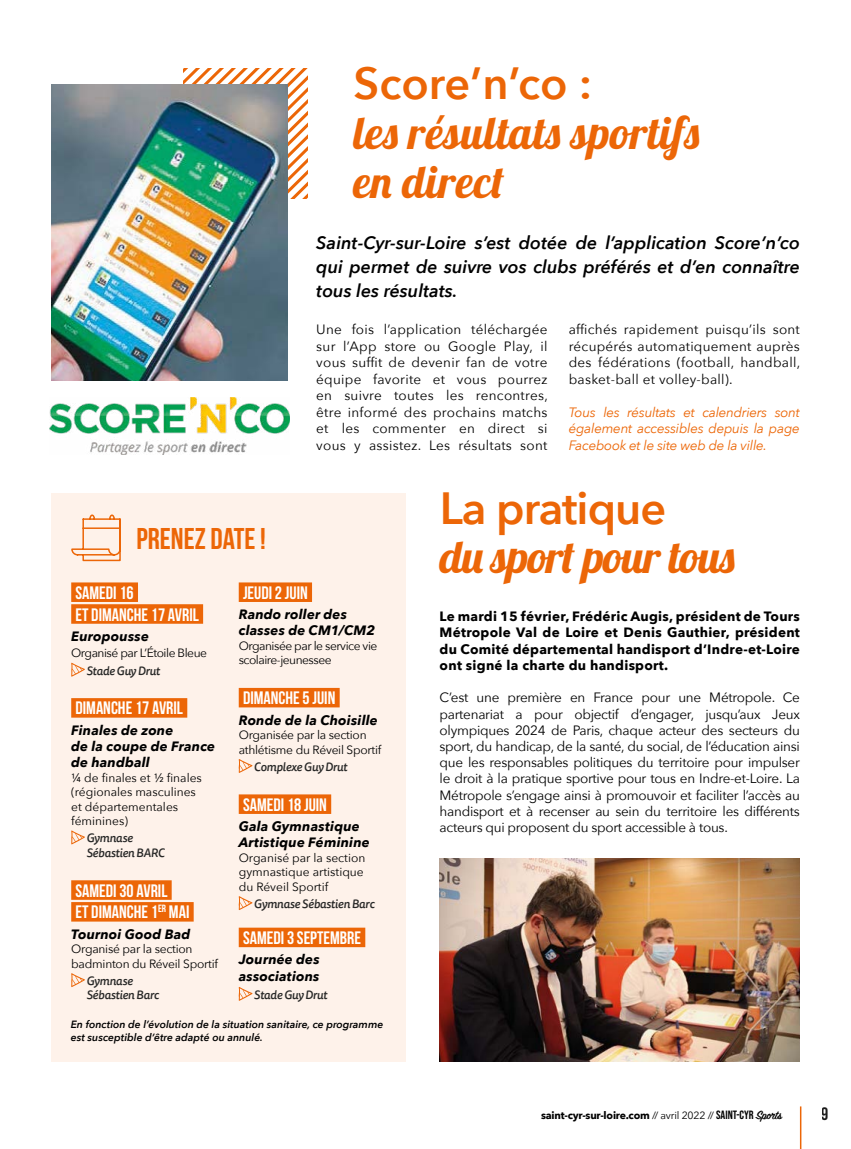
<style>
.page{position:relative;width:851px;height:1149px;background:#fff}
.page>*{position:absolute;margin:0;border:0;box-sizing:border-box;transform-origin:0 0}
.t1{font:45px/49.5px "Lobster";letter-spacing:.01em;color:#ec6607}
.t2{font:600 45px "Avenir Next";letter-spacing:-.02em;color:#ec6607}
.t3{font:45px "Lobster";letter-spacing:-.02em;color:#ec6607}
.t4{font:30px "Bebas Neue";color:#ec6607}
.t5{font:18px/21.8px "Bebas Neue";color:#fff}
.t6{font:italic 600 18px/24px "Avenir Next";color:#000;text-align:justify}
.t7{font:700 18px "Bebas Neue";color:#000}
.t8{font:13.5px/16.5px "Avenir Next";letter-spacing:.02em;color:#000;text-align:justify}
.t9{font:700 13.5px/16.2px "Avenir Next";letter-spacing:.02em;color:#000;text-align:justify}
.t10{font:italic 700 13.5px/16.2px "Avenir Next";letter-spacing:.01em;color:#000}
.t11{font:italic 13.5px/16.5px "Avenir Next";letter-spacing:-.02em;color:#ec6607;text-align:justify}
.t12{font:12px/14.4px "Avenir Next";color:#000}
.t13{font:italic 500 12px/14.4px "Tisa Sans Pro";letter-spacing:-.02em;color:#282827}
.t14{font:12px/14.4px "Avenir Next";letter-spacing:-.02em;color:#000}
.t15{font:12px/14.4px "Avenir Next";letter-spacing:-.04em;color:#000}
.t16{font:italic 600 10.5px/12.6px "Avenir Next";color:#000}
.t17{font:700 10.5px "Avenir Next";letter-spacing:-.02em;color:#000}
.s1{font-weight:400}
.s2{font-family:"Bebas Neue";font-weight:400;font-size:12px}
.s3{font-family:"Sign Painter House Script";font-weight:600;font-size:13.5px}
</style>
<div class="page">
<hr style="left:799px;top:1106px;width:2px;height:42px;background:#ec6607">
<img style="left:440px;top:858px;width:359px;height:203px">
<div style="left:51px;top:493px;width:354px;height:568px;background:#fef1e8"></div>
<div style="left:71px;top:582px;width:67px;height:19px;background:#ec6607"></div>
<div style="left:71px;top:604px;width:132px;height:19px;background:#ec6607"></div>
<div style="left:71px;top:698px;width:116px;height:19px;background:#ec6607"></div>
<div style="left:71px;top:880px;width:101px;height:19px;background:#ec6607"></div>
<div style="left:71px;top:901px;width:123px;height:20px;background:#ec6607"></div>
<svg style="left:71px;top:662px;width:14px;height:14px"></svg>
<svg style="left:71px;top:830px;width:14px;height:14px"></svg>
<svg style="left:71px;top:973px;width:14px;height:13px"></svg>
<div style="left:239px;top:582px;width:73px;height:19px;background:#ec6607"></div>
<div style="left:239px;top:687px;width:100px;height:20px;background:#ec6607"></div>
<div style="left:239px;top:794px;width:92px;height:19px;background:#ec6607"></div>
<div style="left:239px;top:927px;width:126px;height:19px;background:#ec6607"></div>
<svg style="left:239px;top:759px;width:13px;height:13px"></svg>
<svg style="left:239px;top:896px;width:13px;height:13px"></svg>
<svg style="left:239px;top:987px;width:13px;height:13px"></svg>
<svg style="left:71px;top:514px;width:50px;height:47px"></svg>
<img style="left:49px;top:397px;width:241px;height:57px">
<svg style="left:183px;top:68px;width:124px;height:131px"></svg>
<img style="left:52px;top:85px;width:236px;height:295px">
<h1 class="t2" style="left:353px;top:45px;width:240px">Score’n’co :</h1>
<h1 class="t1" style="left:353px;top:107px;width:349px">les résultats sportifs en direct</h1>
<h3 class="t6" style="left:316px;top:230px;width:485px">Saint-Cyr-sur-Loire s’est dotée de l’application Score’n’co qui permet de suivre vos clubs préférés et d’en connaître tous les résultats.</h3>
<p class="t8" style="left:316px;top:321px;width:233px">Une fois l’application téléchargée sur l’App store ou Google Play, il vous suffit de devenir fan de votre équipe favorite et vous pourrez en suivre toutes les rencontres, être informé des prochains matchs et les commenter en direct si vous y assistez. Les résultats sont</p>
<p class="t8" style="left:568px;top:321px;width:233px">affichés rapidement puisqu’ils sont récupérés automatiquement auprès des fédérations (football, handball, basket-ball et volley-ball).</p>
<p class="t11" style="left:568px;top:403px;width:233px">Tous les résultats et calendriers sont également accessibles depuis la page Facebook et le site web de la ville.</p>
<h2 class="t4" style="left:136px;top:522px;width:131px">PRENEZ DATE !</h2>
<h3 class="t5" style="left:75px;top:581px;width:125px">SAMEDI 16<br>ET DIMANCHE 17 AVRIL</h3>
<p class="t10" style="left:71px;top:627px;width:79px">Europousse</p>
<p class="t15" style="left:71px;top:645px;width:137px">Organisé par L’Étoile Bleue</p>
<p class="t13" style="left:86px;top:663px;width:75px">Stade Guy Drut</p>
<h3 class="t5" style="left:75px;top:697px;width:109px">DIMANCHE 17 AVRIL</h3>
<p class="t10" style="left:71px;top:721px;width:145px">Finales de zone<br>de la coupe de France de handball</p>
<p class="t12" style="left:71px;top:769px;width:132px">¼ de finales et ½ finales (régionales masculines et départementales féminines)</p>
<p class="t13" style="left:86px;top:830px;width:80px">Gymnase<br>Sébastien BARC</p>
<h3 class="t5" style="left:75px;top:879px;width:115px">SAMEDI 30 AVRIL<br>ET DIMANCHE 1<sup>ER</sup> MAI</h3>
<p class="t10" style="left:71px;top:925px;width:121px">Tournoi Good Bad</p>
<p class="t14" style="left:71px;top:941px;width:148px">Organisé par la section badminton du Réveil Sportif</p>
<p class="t13" style="left:86px;top:973px;width:74px">Gymnase<br>Sébastien Barc</p>
<h3 class="t5" style="left:243px;top:581px;width:66px">JEUDI 2 JUIN</h3>
<p class="t10" style="left:239px;top:606px;width:138px">Rando roller des classes de CM1/CM2</p>
<p class="t15" style="left:239px;top:637px;width:140px">Organisée par le service vie scolaire-jeunessee</p>
<h3 class="t5" style="left:243px;top:686px;width:94px">DIMANCHE 5 JUIN</h3>
<p class="t10" style="left:239px;top:711px;width:141px">Ronde de la Choisille</p>
<p class="t14" style="left:239px;top:727px;width:144px">Organisée par la section athlétisme du Réveil Sportif</p>
<p class="t13" style="left:254px;top:759px;width:95px">Complexe Guy Drut</p>
<h3 class="t5" style="left:243px;top:793px;width:85px">SAMEDI 18 JUIN</h3>
<p class="t10" style="left:239px;top:817px;width:132px">Gala Gymnastique<br>Artistique Féminine</p>
<p class="t12" style="left:239px;top:849px;width:128px">Organisé par la section gymnastique artistique du Réveil Sportif</p>
<p class="t13" style="left:254px;top:896px;width:122px">Gymnase Sébastien Barc</p>
<h3 class="t5" style="left:243px;top:926px;width:119px">SAMEDI 3 SEPTEMBRE</h3>
<p class="t10" style="left:239px;top:951px;width:82px">Journée des associations</p>
<p class="t13" style="left:254px;top:987px;width:75px">Stade Guy Drut</p>
<p class="t16" style="left:71px;top:1017px;width:314px">En fonction de l’évolution de la situation sanitaire, ce programme est susceptible d’être adapté ou annulé.</p>
<h1 class="t2" style="left:440px;top:469px;width:228px">La pratique</h1>
<h1 class="t3" style="left:440px;top:528px;width:298px">du sport pour tous</h1>
<p class="t9" style="left:439px;top:608px;width:362px">Le mardi 15 février, Frédéric Augis, président de Tours Métropole Val de Loire et Denis Gauthier, président du Comité départemental handisport d’Indre-et-Loire ont signé la charte du handisport.</p>
<p class="t8" style="left:439px;top:688px;width:362px">C’est une première en France pour une Métropole. Ce partenariat a pour objectif d’engager, jusqu’aux Jeux olympiques 2024 de Paris, chaque acteur des secteurs du sport, du handicap, de la santé, du social, de l’éducation ainsi que les responsables politiques du territoire pour impulser le droit à la pratique sportive pour tous en Indre-et-Loire. La Métropole s’engage ainsi à promouvoir et faciliter l’accès au handisport et à recenser au sein du territoire les différents acteurs qui proposent du sport accessible à tous.</p>
<p class="t17" style="left:541px;top:1105px;width:242px">saint-cyr-sur-loire.com <span class="s1">// avril 2022 //</span> <span class="s2">SAINT-CYR</span> <span class="s3">Sports</span></p>
<h3 class="t7" style="left:821px;top:1103px;width:9px">9</h3>
</div>
